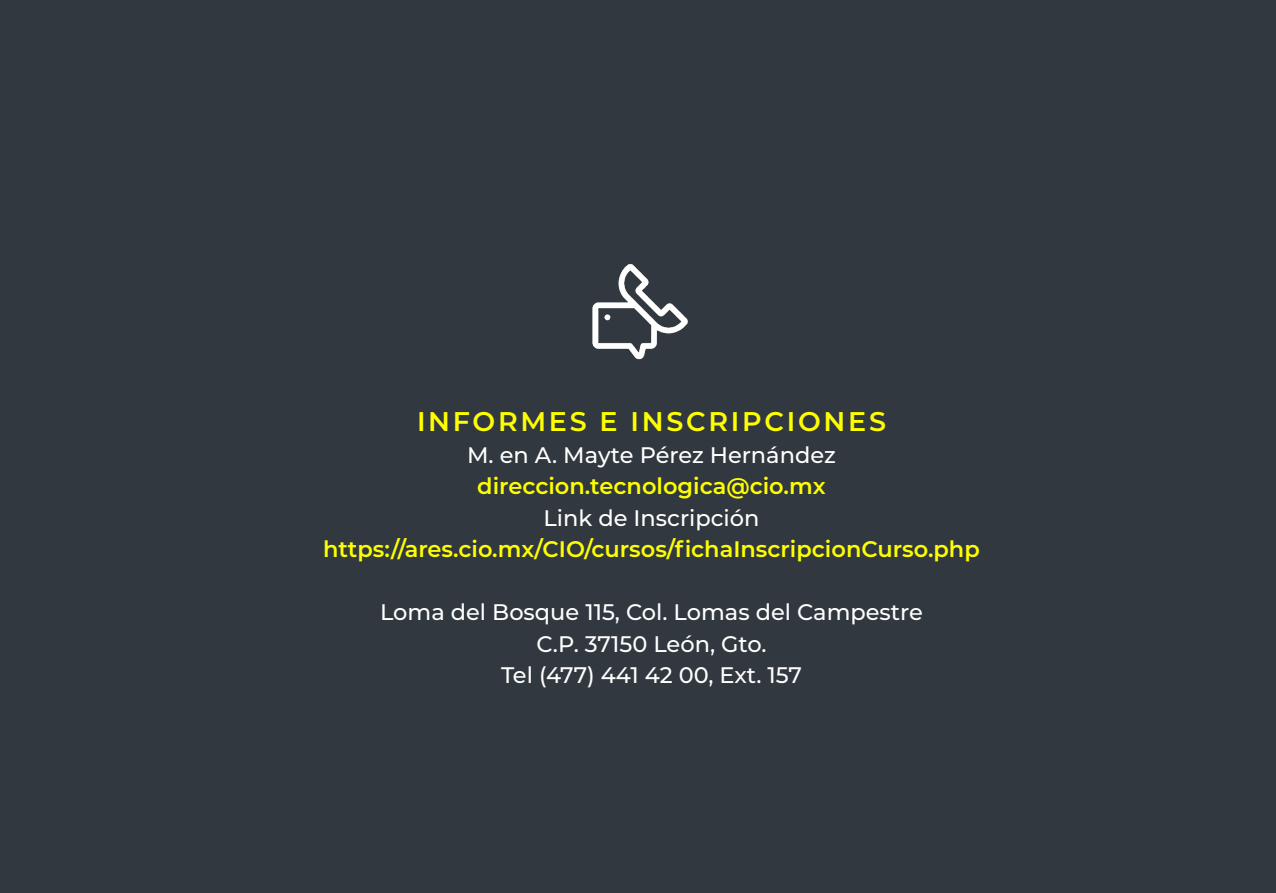
<style>
.page{position:relative;width:1276px;height:893px;background:#31383f}
.page>*{position:absolute;margin:0;border:0;box-sizing:border-box;transform-origin:0 0}
.t1{font:600 27px "Montserrat";letter-spacing:.1em;color:#fdff00}
.t2{font:500 22.5px "Montserrat";color:#fff}
.t3{font:600 22.5px "Montserrat";color:#fdff00}
</style>
<div class="page">
<img style="left:592px;top:264px;width:96px;height:96px">
<p class="t1" style="left:417px;top:402px;width:470px">INFORMES E INSCRIPCIONES</p>
<p class="t2" style="left:467px;top:439px;width:370px">M. en A. Mayte Pérez Hernández</p>
<p class="t3" style="left:477px;top:470px;width:350px">direccion.tecnologica@cio.mx</p>
<p class="t2" style="left:543px;top:502px;width:217px">Link de Inscripción</p>
<p class="t3" style="left:323px;top:533px;width:658px">https://ares.cio.mx/CIO/cursos/fichaInscripcionCurso.php</p>
<p class="t2" style="left:380px;top:596px;width:544px">Loma del Bosque 115, Col. Lomas del Campestre</p>
<p class="t2" style="left:536px;top:628px;width:232px">C.P. 37150 León, Gto.</p>
<p class="t2" style="left:501px;top:659px;width:302px">Tel (477) 441 42 00, Ext. 157</p>
</div>
